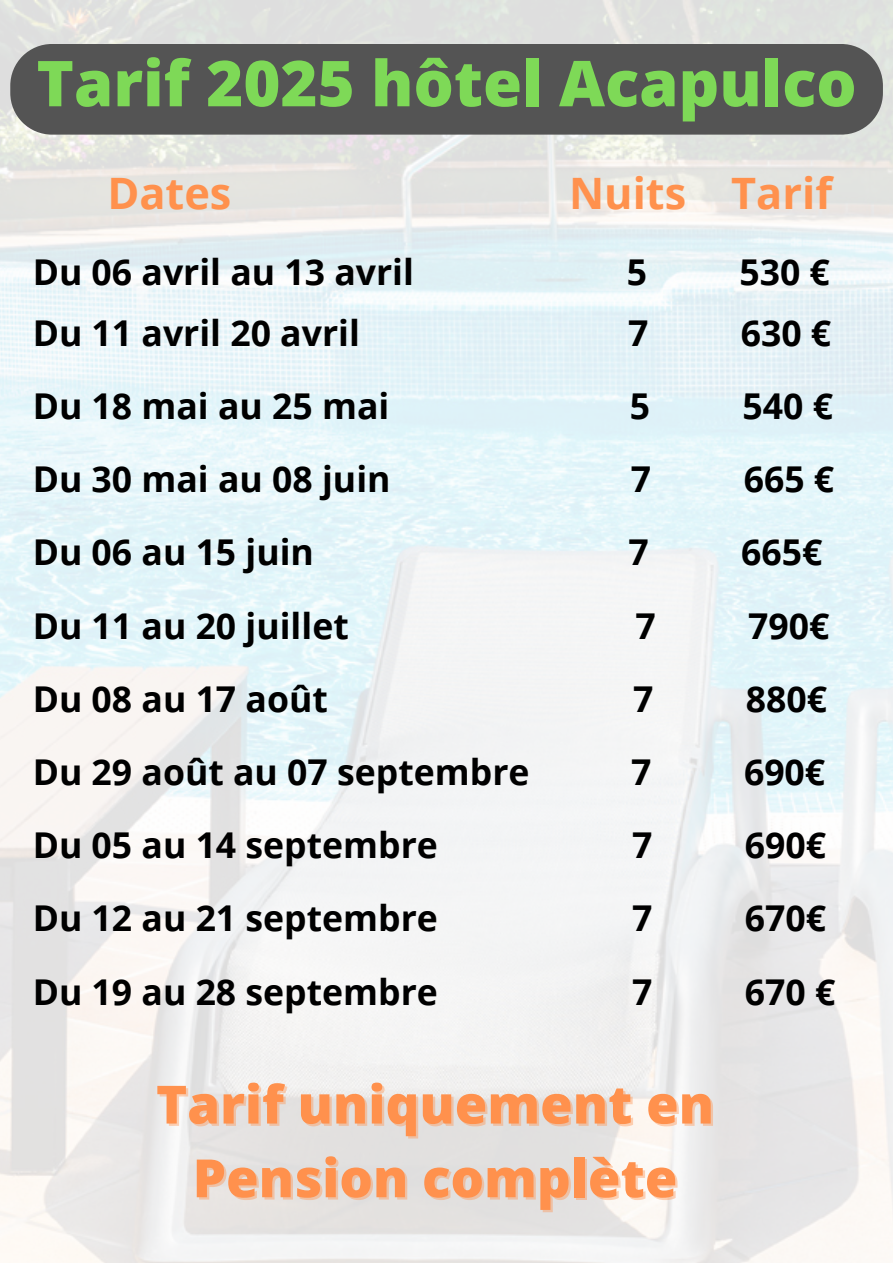
<style>
.page{position:relative;width:893px;height:1263px;background:#fff}
.page>*{position:absolute;margin:0;border:0;box-sizing:border-box;transform-origin:0 0}
.t1{font:800 63.3px "Open Sans";color:#7ed957}
.t2{font:800 52.8px "Open Sans";color:#ff914d}
.t3{font:700 43.28px "Open Sans";color:#ff914d}
.t4{font:700 35.55px "Open Sans";color:#000}
</style>
<div class="page">
<img style="left:0;top:0;width:893px;height:1263px">
<div style="left:10px;top:44px;width:873px;height:91px;background:#545454"></div>
<h2 class="t1" style="left:37px;top:39px;width:821px">Tarif 2025 hôtel Acapulco</h2>
<p class="t3" style="left:107px;top:163px;width:126px">Dates</p>
<p class="t3" style="left:569px;top:163px;width:265px">Nuits Tarif</p>
<p class="t4" style="left:33px;top:247px;width:383px">Du 06 avril au 13 avril</p>
<p class="t4" style="left:626px;top:247px;width:22px">5</p>
<p class="t4" style="left:739px;top:247px;width:92px">530 €</p>
<p class="t4" style="left:33px;top:308px;width:329px">Du 11 avril 20 avril</p>
<p class="t4" style="left:628px;top:308px;width:22px">7</p>
<p class="t4" style="left:741px;top:308px;width:92px">630 €</p>
<p class="t4" style="left:33px;top:381px;width:358px">Du 18 mai au 25 mai</p>
<p class="t4" style="left:630px;top:381px;width:22px">5</p>
<p class="t4" style="left:742px;top:381px;width:92px">540 €</p>
<p class="t4" style="left:33px;top:454px;width:359px">Du 30 mai au 08 juin</p>
<p class="t4" style="left:631px;top:454px;width:22px">7</p>
<p class="t4" style="left:744px;top:454px;width:92px">665 €</p>
<p class="t4" style="left:33px;top:527px;width:283px">Du 06 au 15 juin</p>
<p class="t4" style="left:628px;top:527px;width:22px">7</p>
<p class="t4" style="left:741px;top:527px;width:83px">665€</p>
<p class="t4" style="left:33px;top:601px;width:318px">Du 11 au 20 juillet</p>
<p class="t4" style="left:635px;top:601px;width:22px">7</p>
<p class="t4" style="left:748px;top:601px;width:83px">790€</p>
<p class="t4" style="left:33px;top:674px;width:297px">Du 08 au 17 août</p>
<p class="t4" style="left:633px;top:674px;width:22px">7</p>
<p class="t4" style="left:746px;top:674px;width:83px">880€</p>
<p class="t4" style="left:33px;top:747px;width:498px">Du 29 août au 07 septembre</p>
<p class="t4" style="left:631px;top:747px;width:22px">7</p>
<p class="t4" style="left:744px;top:747px;width:83px">690€</p>
<p class="t4" style="left:33px;top:820px;width:407px">Du 05 au 14 septembre</p>
<p class="t4" style="left:632px;top:820px;width:22px">7</p>
<p class="t4" style="left:745px;top:820px;width:83px">690€</p>
<p class="t4" style="left:33px;top:893px;width:407px">Du 12 au 21 septembre</p>
<p class="t4" style="left:632px;top:893px;width:22px">7</p>
<p class="t4" style="left:745px;top:893px;width:83px">670€</p>
<p class="t4" style="left:33px;top:967px;width:407px">Du 19 au 28 septembre</p>
<p class="t4" style="left:632px;top:967px;width:22px">7</p>
<p class="t4" style="left:745px;top:967px;width:92px">670 €</p>
<h1 class="t2" style="left:156px;top:1067px;width:559px">Tarif uniquement en</h1>
<h3 class="t2" style="left:193px;top:1141px;width:486px">Pension complète</h3>
</div>
